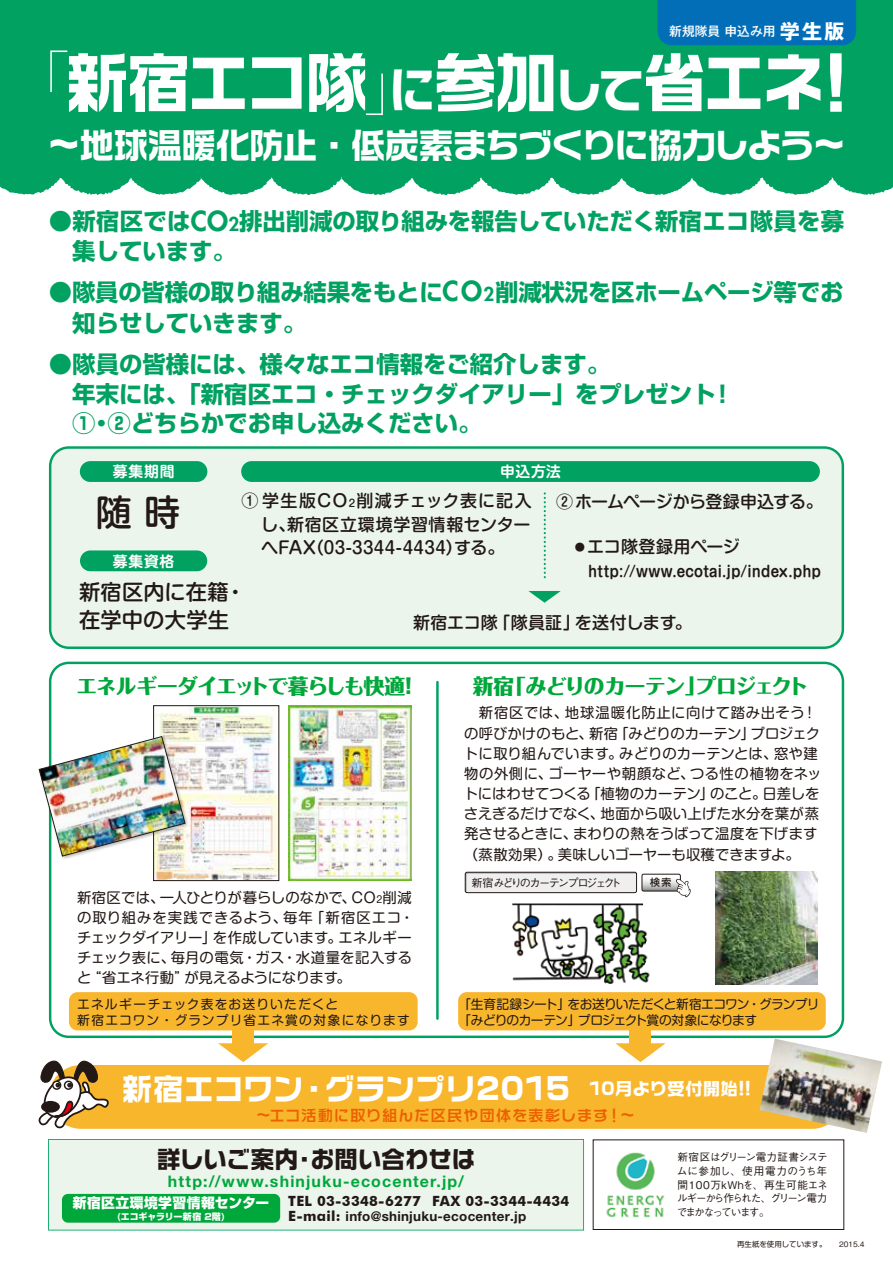
<style>
.page{position:relative;width:893px;height:1263px;background:#fff}
.page>*{position:absolute;margin:0;border:0;box-sizing:border-box;transform-origin:0 0}
.t1{font:63.75px "Logo G Std Extra";letter-spacing:-.035em;color:#fff}
.t2{font:500 36.15px "Shin M Go Pro";color:#221815}
.t3{font:34.05px "Logo G Std Extra";letter-spacing:-.02em;color:#fff}
.t4{font:29.7px "Logo G Std Extra";letter-spacing:.02em;color:#fff}
.t5{font:700 23.4px/29.7px "Shin Go Pro";color:#00a161}
.t6{font:23.4px "Logo G Std Extra";color:#221815}
.t7{font:500 21.3px/27.6px "Shin M Go Pro";letter-spacing:.005em;color:#221815}
.t8{font:800 20.7px "Folk Pro";letter-spacing:-.045em;color:#00a73b}
.t9{font:500 16.95px/23.4px "Shin M Go Pro";letter-spacing:.01em;color:#221815;text-align:justify}
.t10{font:500 16.95px "Shin M Go Pro";letter-spacing:-.035em;color:#221815}
.t11{font:700 15.9px "Helvetica Neue LT Std";letter-spacing:.07em;color:#00a73b}
.t12{font:700 14.85px "Shin M Go Pro De";letter-spacing:.015em;color:#221815;scale:.9 1}
.t13{font:700 14.85px "Logo G Std";letter-spacing:.085em;color:#eb6100}
.t14{font:700 14.85px "Shin M Go Pro De";letter-spacing:.055em;color:#fff}
.t15{font:14.4px/20.2px "Shin M Go Pro";letter-spacing:.01em;color:#221815}
.t16{font:700 14.1px "Futura BT";letter-spacing:.02em;color:#221815}
.t17{font:800 13.8px "Shin Go Pro";letter-spacing:.025em;color:#fff}
.t18{font:700 13.35px "Helvetica Neue LT Std";letter-spacing:.02em;color:#221815}
.t19{font:12.75px/15.9px "Shin M Go Pro";letter-spacing:-.045em;color:#221815}
.t20{font:12.75px/15.9px "Shin M Go Pro";letter-spacing:.09em;color:#221815}
.t21{font:500 12.75px "Gothic MB101 Pro";color:#fff}
.t22{font:500 11.25px "Gothic BBB Pro";letter-spacing:-.175em;color:#221815}
.t23{font:500 10.65px/13.8px "Gothic BBB Pro";letter-spacing:-.105em;color:#221815;text-align:justify}
.t24{font:500 9.9px "Shin Go Pro";color:#221815}
.t25{font:800 9px "Shin Go Pro";letter-spacing:-.01em;color:#fff}
.t26{font:7.5px "Shin M Go Pro";color:#221815}
.t27{font:500 7.5px "Gothic BBB Pro";color:#221815}
.s1{font-weight:700;font-size:20.25px}
.s2{font-family:"Koz Go Pro";font-weight:200;font-size:53.1px}
.s3{font-size:47.85px}
.s4{font-family:"Futura";font-weight:800;font-size:26.85px}
.s5{font-family:"Futura";font-weight:800;font-size:18.75px}
.s6{font-size:10.2px}
.s7{font-size:9.6px}
.s8{font-family:"Futura BT";font-size:14.1px}
</style>
<div class="page">
<img style="left:606px;top:1152px;width:59px;height:66px">
<div style="left:0;top:0;width:893px;height:167px;background:#00a161"></div>
<svg style="left:0;top:167px;width:893px;height:28px"></svg>
<div style="left:49px;top:446px;width:795px;height:203px;background:#ebf5ec"></div>
<svg style="left:80px;top:461px;width:127px;height:21px"></svg>
<svg style="left:80px;top:550px;width:127px;height:21px"></svg>
<svg style="left:241px;top:461px;width:579px;height:21px"></svg>
<div style="left:658px;top:0;width:198px;height:45px;background:#036eb8"></div>
<svg style="left:544px;top:493px;width:2px;height:88px"></svg>
<svg style="left:528px;top:591px;width:33px;height:12px"></svg>
<div style="left:48px;top:1139px;width:536px;height:91px;background:#ebf5ec"></div>
<div style="left:62px;top:1194px;width:218px;height:29px;background:#00a73b;border-radius:6px"></div>
<div style="left:593px;top:1139px;width:251px;height:91px;border:1px solid #221815"></div>
<svg style="left:49px;top:662px;width:795px;height:376px"></svg>
<hr style="left:436px;top:682px;width:3px;height:337px;background:#00a161">
<svg style="left:464px;top:871px;width:227px;height:26px"></svg>
<div style="left:465px;top:872px;width:172px;height:21px;border:1px solid #221815;border-radius:2px"></div>
<img style="left:155px;top:707px;width:122px;height:172px">
<div style="left:153px;top:705px;width:126px;height:176px;border:1px solid #221815"></div>
<img style="left:38px;top:734px;width:152px;height:127px">
<img style="left:39px;top:736px;width:146px;height:120px">
<img style="left:511px;top:903px;width:139px;height:81px">
<img style="left:715px;top:872px;width:103px;height:113px">
<svg style="left:615px;top:1043px;width:51px;height:19px"></svg>
<div style="left:630px;top:1030px;width:21px;height:19px;background:#f8b62d"></div>
<svg style="left:218px;top:1043px;width:50px;height:19px"></svg>
<div style="left:233px;top:1030px;width:21px;height:19px;background:#f8b62d"></div>
<div style="left:49px;top:1065px;width:795px;height:64px;background:#f8b62d;border-radius:32px"></div>
<svg style="left:38px;top:1060px;width:72px;height:69px"></svg>
<img style="left:760px;top:1038px;width:122px;height:95px">
<p class="t21" style="left:669px;top:21px;width:177px">新規隊員 申込み用 <span class="s1">学生版</span></p>
<h1 class="t1" style="left:17px;top:36px;width:852px"><sup>「</sup>新宿エコ隊<span class="s2">」</span><span class="s3">に</span>参加<span class="s3">して</span>省エネ！</h1>
<h3 class="t3" style="left:47px;top:121px;width:801px">～地球温暖化防止・低炭素まちづくりに協力しよう～</h3>
<h3 class="t5" style="left:72px;top:204px;width:773px;text-indent:-23px">●新宿区では<span class="s4">CO</span><span class="s5">2</span>排出削減の取り組みを報告していただく新宿エコ隊員を募集しています。</h3>
<h3 class="t5" style="left:49px;top:273px;width:796px;line-height:32px">●隊員の皆様の取り組み結果をもとに<span class="s4">CO</span><span class="s5">2</span>削減状況を区ホームページ等でお　知らせしていきます。</h3>
<h3 class="t5" style="left:72px;top:347px;width:663px;text-indent:-23px">●隊員の皆様には、様々なエコ情報をご紹介します。<br>年末には、「新宿区エコ・チェックダイアリー」をプレゼント！<br>①・②どちらかでお申し込みください。</h3>
<p class="t14" style="left:500px;top:459px;width:62px">申込方法</p>
<p class="t10" style="left:556px;top:487px;width:268px">②ホームページから登録申込する。</p>
<p class="t9" style="left:575px;top:533px;width:167px"><sup>●</sup> エコ隊登録用ページ</p>
<p class="t12" style="left:588px;top:559px;width:260px">http://www.ecotai.jp/index.php</p>
<p class="t9" style="left:413px;top:609px;width:280px">新宿エコ隊「隊員証」を送付します。</p>
<p class="t14" style="left:113px;top:460px;width:63px">募集期間</p>
<p class="t9" style="left:261px;top:487px;width:272px;text-indent:-20px">① 学生版CO<span class="s6">2</span>削減チェック表に記入し、新宿区立環境学習情報センターへFAX（03-3344-4434）する。</p>
<h2 class="t2" style="left:96px;top:483px;width:86px">随 時</h2>
<p class="t14" style="left:113px;top:549px;width:63px">募集資格</p>
<h3 class="t7" style="left:79px;top:576px;width:168px">新宿区内に在籍・在学中の大学生</h3>
<h3 class="t8" style="left:76px;top:668px;width:344px">エネルギーダイエットで暮らしも快適！</h3>
<p class="t15" style="left:77px;top:885px;width:338px">新宿区では、一人ひとりが暮らしのなかで、CO<span class="s7">2</span>削減の取り組みを実践できるよう、毎年「新宿区エコ・チェックダイアリー」を作成しています。エネルギーチェック表に、毎月の電気・ガス・水道量を記入すると“省エネ行動”が見えるようになります。</p>
<h3 class="t8" style="left:473px;top:668px;width:337px">新宿「みどりのカーテン」プロジェクト</h3>
<p class="t15" style="left:464px;top:701px;width:359px">　新宿区では、地球温暖化防止に向けて踏み出そう！の呼びかけのもと、新宿「みどりのカーテン」プロジェクトに取り組んでいます。みどりのカーテンとは、窓や建物の外側に、ゴーヤーや朝顔など、つる性の植物をネットにはわせてつくる「植物のカーテン」のこと。日差しをさえぎるだけでなく、地面から吸い上げた水分を葉が蒸発させるときに、まわりの熱をうばって温度を下げます（蒸散効果）。美味しいゴーヤーも収穫できますよ。</p>
<p class="t22" style="left:471px;top:874px;width:151px">新宿みどりのカーテンプロジェクト</p>
<p class="t24" style="left:650px;top:874px;width:23px">検索</p>
<p class="t20" style="left:77px;top:994px;width:334px">エネルギーチェック表をお送りいただくと<br>新宿エコワン・グランプリ省エネ賞の対象になります</p>
<p class="t19" style="left:458px;top:994px;width:363px">「生育記録シート」をお送りいただくと新宿エコワン・グランプリ「みどりのカーテン」プロジェクト賞の対象になります</p>
<h3 class="t4" style="left:122px;top:1067px;width:648px">新宿エコワン・グランプリ2015<sup>　10月より受付開始!!　</sup></h3>
<p class="t13" style="left:256px;top:1105px;width:380px">～エコ活動に取り組んだ区民や団体を表彰します！～</p>
<h3 class="t6" style="left:157px;top:1142px;width:320px">詳しいご案内・お問い合わせは</h3>
<p class="t11" style="left:168px;top:1171px;width:298px">http://www.shinjuku-ecocenter.jp/</p>
<p class="t17" style="left:73px;top:1192px;width:198px">新宿区立環境学習情報センター</p>
<p class="t25" style="left:116px;top:1209px;width:111px">(エコギャラリー新宿 2階)</p>
<p class="t16" style="left:288px;top:1192px;width:283px">TEL 03-3348-6277 FAX 03-3344-4434</p>
<p class="t18" style="left:288px;top:1208px;width:240px"><span class="s8">E-mail:</span> info@shinjuku-ecocenter.jp</p>
<p class="t23" style="left:677px;top:1149px;width:153px">新宿区はグリーン電力証書システムに参加し、使用電力のうち年間100万kWhを、再生可能エネルギーから作られた、グリーン電力でまかなっています。</p>
<p class="t26" style="left:737px;top:1238px;width:91px">再生紙を使用しています。</p>
<p class="t27" style="left:839px;top:1238px;width:27px">2015.4</p>
</div>
